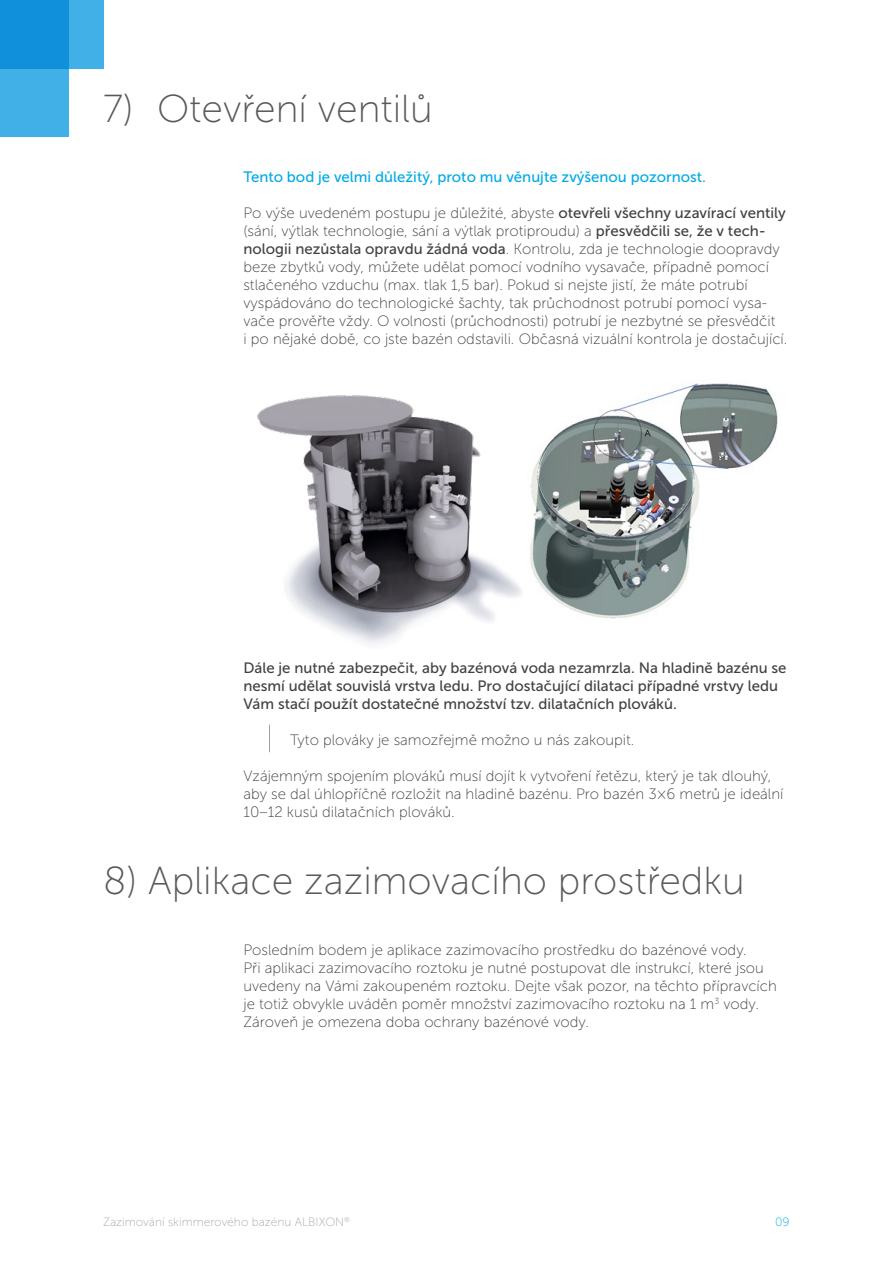
<style>
.page{position:relative;width:893px;height:1263px;background:#fff}
.page>*{position:absolute;margin:0;border:0;box-sizing:border-box;transform-origin:0 0}
.t1{font:39px "Museo Sans 100";color:#58595b}
.t2{font:15px/18px "Museo Sans 100";color:#414042}
.t3{font:15px/18px "Museo Sans 500";color:#414042}
.t4{font:15px "Museo Sans 500";color:#00aae7}
.t5{font:12px "Museo Sans 100";color:#a7a9ac}
.t6{font:12px "Museo Sans 100";color:#00aae7}
.s1{font-family:"Museo Sans 500"}
</style>
<div class="page">
<img style="left:567px;top:383px;width:211px;height:236px">
<img style="left:257px;top:395px;width:310px;height:250px">
<div style="left:0;top:0;width:103px;height:68px;background:#40b0e7"></div>
<svg style="left:0;top:0;width:69px;height:137px;background:#279fe0"></svg>
<svg style="left:269px;top:725px;width:1px;height:27px"></svg>
<h1 class="t1" style="left:103px;top:87px;width:331px">7) Otevření ventilů</h1>
<p class="t4" style="left:243px;top:169px;width:464px">Tento bod je velmi důležitý, proto mu věnujte zvýšenou pozornost.</p>
<p class="t2" style="left:243px;top:204px;width:545px">Po výše uvedeném postupu je důležité, abyste <span class="s1">otevřeli všechny uzavírací ventily </span>(sání, výtlak technologie, sání a výtlak protiproudu) a <span class="s1">přesvědčili se, že v tech&shy;nologii nezůstala opravdu žádná voda</span>. Kontrolu, zda je technologie doopravdy beze zbytků vody, můžete udělat pomocí vodního vysavače, případně pomocí stlačeného vzduchu (max. tlak 1,5 bar). Pokud si nejste jistí, že máte potrubí vyspádováno do technologické šachty, tak průchodnost potrubí pomocí vysa&shy;vače prověřte vždy. O volnosti (průchodnosti) potrubí je nezbytné se přesvědčit<br>i po nějaké době, co jste bazén odstavili. Občasná vizuální kontrola je dostačující.</p>
<p class="t3" style="left:243px;top:658px;width:545px">Dále je nutné zabezpečit, aby bazénová voda nezamrzla. Na hladině bazénu se nesmí udělat souvislá vrstva ledu. Pro dostačující dilataci případné vrstvy ledu<br>Vám stačí použít dostatečné množství tzv. dilatačních plováků.</p>
<p class="t2" style="left:290px;top:731px;width:346px">Tyto plováky je samozřejmě možno u nás zakoupit.</p>
<p class="t2" style="left:243px;top:767px;width:542px">Vzájemným spojením plováků musí dojít k vytvoření řetězu, který je tak dlouhý, aby se dal úhlopříčně rozložit na hladině bazénu. Pro bazén 3×6 metrů je ideální<br>10–12 kusů dilatačních plováků.</p>
<h1 class="t1" style="left:103px;top:860px;width:643px">8) Aplikace zazimovacího prostředku</h1>
<p class="t2" style="left:243px;top:941px;width:535px">Posledním bodem je aplikace zazimovacího prostředku do bazénové vody.<br>Při aplikaci zazimovacího roztoku je nutné postupovat dle instrukcí, které jsou uvedeny na Vámi zakoupeném roztoku. Dejte však pozor, na těchto přípravcích je totiž obvykle uváděn poměr množství zazimovacího roztoku na 1 m<sup>3</sup> vody.<br>Zároveň je omezena doba ochrany bazénové vody.</p>
<p class="t5" style="left:103px;top:1216px;width:249px">Zazimování skimmerového bazénu ALBIXON<sup>®</sup></p>
<p class="t6" style="left:775px;top:1216px;width:16px">09</p>
</div>
